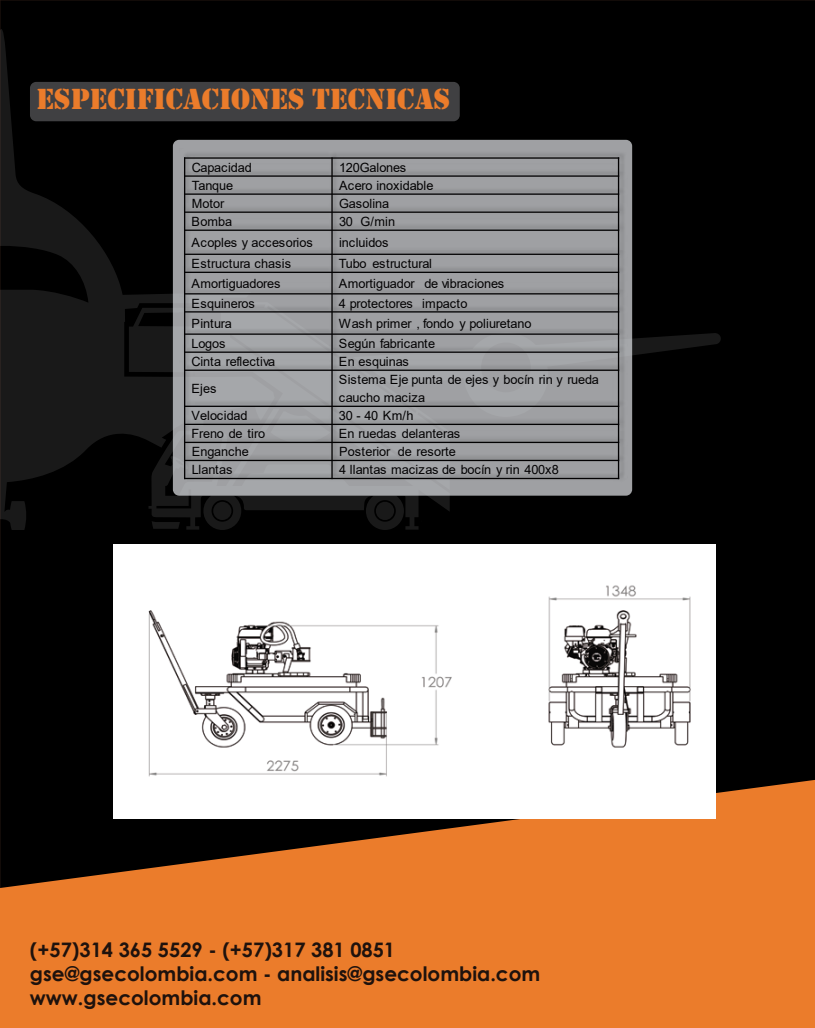
<style>
.page{position:relative;width:815px;height:1028px;background:#fff}
.page>*{position:absolute;margin:0;border:0;box-sizing:border-box;transform-origin:0 0}
.t1{font:30px "Stencil";color:#eb7c2b}
.t2{font:700 20px/24px "Century Gothic";color:#1e120d}
.t3{font:12.75px/17.6px "Arial";letter-spacing:-.015em;color:#020102}
.t4{font:12.75px "Arial";letter-spacing:.015em;color:#020102}
</style>
<div class="page">
<div style="left:0;top:0;width:815px;height:780px;background:#000"></div>
<svg style="left:275px;top:495px;width:175px;height:35px;fill:#050505"></svg>
<svg style="left:0;top:29px;width:275px;height:501px;fill:#000"></svg>
<svg style="left:632px;top:332px;width:89px;height:85px"></svg>
<svg style="left:152px;top:521px;width:28px;height:8px"></svg>
<div style="left:30px;top:82px;width:430px;height:39px;background:#404042;border-radius:6px"></div>
<div style="left:173px;top:140px;width:459px;height:355px;background:#9fa0a3;border-radius:6px"></div>
<svg style="left:0;top:780px;width:815px;height:248px;fill:#eb7c2b"></svg>
<img style="left:114px;top:545px;width:602px;height:273px">
<img style="left:184px;top:153px;width:440px;height:327px">
<hr style="left:331px;top:157px;width:2px;height:322px;background:#020102">
<hr style="left:184px;top:175px;width:435px;height:2px;background:#020102">
<hr style="left:184px;top:193px;width:435px;height:2px;background:#020102">
<hr style="left:184px;top:211px;width:435px;height:2px;background:#020102">
<hr style="left:184px;top:229px;width:435px;height:2px;background:#020102">
<hr style="left:184px;top:254px;width:435px;height:1px;background:#020102">
<hr style="left:184px;top:272px;width:435px;height:1px;background:#020102">
<hr style="left:184px;top:293px;width:435px;height:1px;background:#020102">
<hr style="left:184px;top:311px;width:435px;height:1px;background:#020102">
<hr style="left:184px;top:333px;width:435px;height:2px;background:#020102">
<hr style="left:184px;top:351px;width:435px;height:2px;background:#020102">
<hr style="left:184px;top:369px;width:435px;height:2px;background:#020102">
<hr style="left:184px;top:405px;width:435px;height:2px;background:#020102">
<hr style="left:184px;top:424px;width:435px;height:1px;background:#020102">
<hr style="left:184px;top:442px;width:435px;height:1px;background:#020102">
<hr style="left:184px;top:460px;width:435px;height:1px;background:#020102">
<hr style="left:184px;top:157px;width:1px;height:322px;background:#020102">
<hr style="left:618px;top:157px;width:1px;height:322px;background:#020102">
<hr style="left:184px;top:157px;width:435px;height:2px;background:#020102">
<hr style="left:184px;top:478px;width:435px;height:1px;background:#020102">
<h1 class="t1" style="left:36px;top:81px;width:415px">ESPECIFICACIONES TECNICAS</h1>
<p class="t3" style="left:192px;top:158px;width:62px">Capacidad</p>
<p class="t3" style="left:339px;top:158px;width:69px">120Galones</p>
<p class="t3" style="left:192px;top:176px;width:43px">Tanque</p>
<p class="t3" style="left:339px;top:176px;width:96px">Acero inoxidable</p>
<p class="t3" style="left:192px;top:194px;width:34px">Motor</p>
<p class="t3" style="left:339px;top:194px;width:52px">Gasolina</p>
<p class="t3" style="left:192px;top:212px;width:42px">Bomba</p>
<p class="t3" style="left:339px;top:212px;width:58px">30 G/min</p>
<p class="t3" style="left:192px;top:233px;width:123px">Acoples y accesorios</p>
<p class="t3" style="left:339px;top:233px;width:51px">incluidos</p>
<p class="t4" style="left:192px;top:255px;width:101px">Estructura chasis</p>
<p class="t3" style="left:339px;top:255px;width:95px">Tubo estructural</p>
<p class="t3" style="left:192px;top:274px;width:90px">Amortiguadores</p>
<p class="t3" style="left:339px;top:274px;width:167px">Amortiguador de vibraciones</p>
<p class="t3" style="left:192px;top:294px;width:65px">Esquineros</p>
<p class="t3" style="left:339px;top:294px;width:130px">4 protectores impacto</p>
<p class="t3" style="left:192px;top:314px;width:42px">Pintura</p>
<p class="t3" style="left:339px;top:314px;width:194px">Wash primer , fondo y poliuretano</p>
<p class="t3" style="left:192px;top:334px;width:35px">Logos</p>
<p class="t3" style="left:339px;top:334px;width:98px">Según fabricante</p>
<p class="t3" style="left:192px;top:352px;width:85px">Cinta reflectiva</p>
<p class="t3" style="left:339px;top:352px;width:72px">En esquinas</p>
<p class="t3" style="left:191px;top:379px;width:27px">Ejes</p>
<p class="t3" style="left:339px;top:370px;width:262px">Sistema Eje punta de ejes y bocín rin y rueda caucho maciza</p>
<p class="t3" style="left:191px;top:406px;width:58px">Velocidad</p>
<p class="t3" style="left:339px;top:406px;width:76px">30 - 40 Km/h</p>
<p class="t3" style="left:191px;top:425px;width:75px">Freno de tiro</p>
<p class="t3" style="left:339px;top:425px;width:123px">En ruedas delanteras</p>
<p class="t3" style="left:192px;top:443px;width:59px">Enganche</p>
<p class="t3" style="left:339px;top:443px;width:118px">Posterior de resorte</p>
<p class="t3" style="left:192px;top:461px;width:42px">Llantas</p>
<p class="t3" style="left:339px;top:461px;width:221px">4 llantas macizas de bocín y rin 400x8</p>
<h2 class="t2" style="left:30px;top:936px;width:512px">(+57)314 365 5529 - (+57)317 381 0851 gse@gsecolombia.com - analisis@gsecolombia.com www.gsecolombia.com</h2>
</div>
